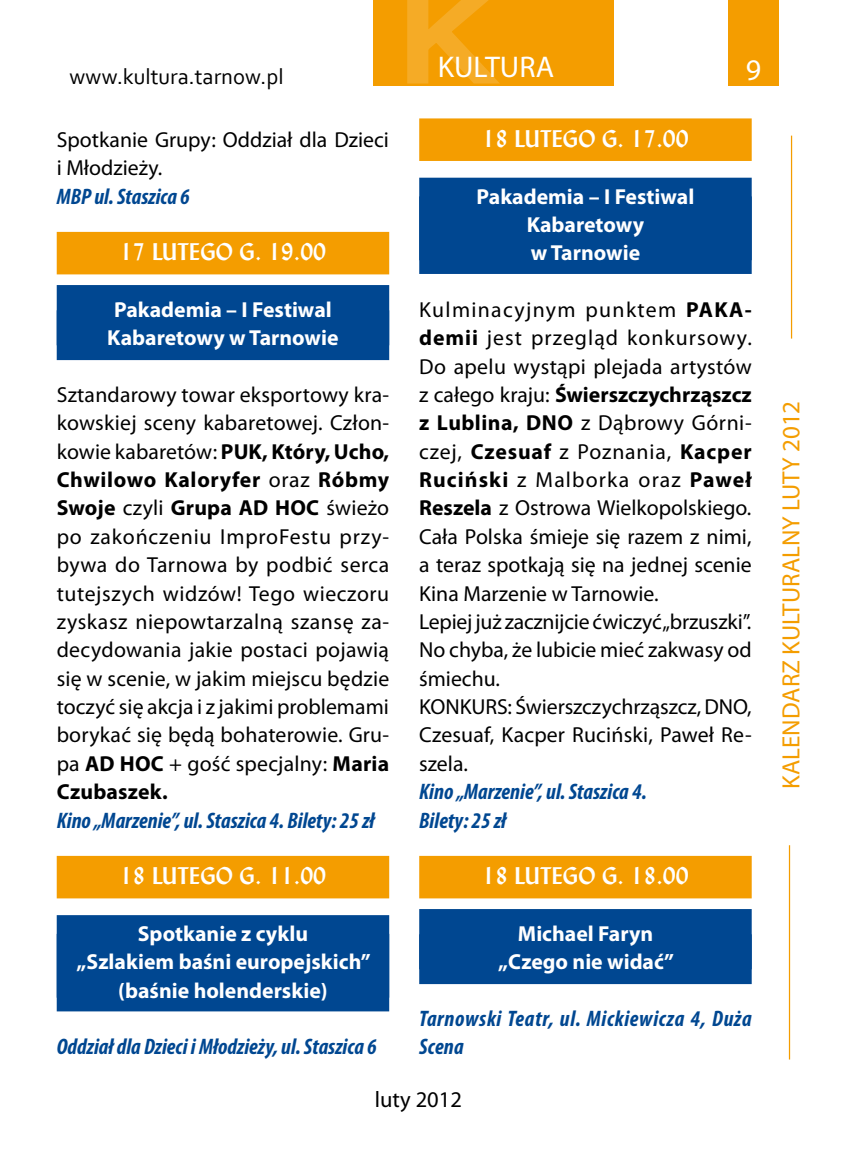
<style>
.page{position:relative;width:851px;height:1170px;background:#fff}
.page>*{position:absolute;margin:0;border:0;box-sizing:border-box;transform-origin:0 0}
.t1{font:30px "Myriad Pro";color:#fff}
.t2{font:25px "Myriad Pro";color:#f49d00}
.t3{font:italic 700 condensed 22.5px/28.2px "Myriad Pro";color:#004791}
.t4{font:700 22.5px "Lydian PL";color:#fff}
.t5{font:italic 700 condensed 22.5px/28.2px "Myriad Pro";letter-spacing:.03em;color:#004791}
.t6{font:22.5px "Corbel";color:#000}
.t7{font:22.5px "Myriad Pro";color:#000}
.t8{font:21.75px/28.2px "Myriad Pro";color:#000}
.t9{font:700 21.75px/28.2px "Myriad Pro";color:#fff;text-align:center}
.s1{font-weight:700}
</style>
<div class="page">
<div style="left:373px;top:0;width:241px;height:85px;background:#f49d00"></div>
<svg style="left:404px;top:0;width:164px;height:86px"></svg>
<div style="left:728px;top:0;width:50px;height:85px;background:#f49d00"></div>
<hr style="left:790px;top:136px;width:2px;height:202px;background:#f49d00">
<hr style="left:788px;top:845px;width:2px;height:214px;background:#f49d00">
<div style="left:57px;top:232px;width:332px;height:42px;background:#f49d00"></div>
<div style="left:57px;top:285px;width:332px;height:75px;background:#004791"></div>
<div style="left:57px;top:855px;width:332px;height:43px;background:#f49d00"></div>
<div style="left:57px;top:915px;width:332px;height:82px;background:#004791"></div>
<div style="left:57px;top:933px;width:332px;height:78px;background:#004791"></div>
<div style="left:419px;top:118px;width:332px;height:43px;background:#f49d00"></div>
<div style="left:419px;top:178px;width:332px;height:82px;background:#004791"></div>
<div style="left:419px;top:196px;width:332px;height:78px;background:#004791"></div>
<div style="left:419px;top:855px;width:332px;height:43px;background:#f49d00"></div>
<div style="left:419px;top:909px;width:332px;height:75px;background:#004791"></div>
<p class="t6" style="left:70px;top:62px;width:215px">www.kultura.tarnow.pl</p>
<p class="t8" style="left:57px;top:125px;width:333px">Spotkanie Grupy: Oddział dla Dzieci i Młodzieży.</p>
<p class="t3" style="left:57px;top:181px;width:135px">MBP ul. Staszica 6</p>
<p class="t4" style="left:120px;top:237px;width:208px">17 LUTEGO G. 19.00</p>
<p class="t9" style="left:107px;top:295px;width:233px">Pakademia – I Festiwal<br>Kabaretowy w Tarnowie</p>
<p class="t8" style="left:57px;top:380px;width:334px;text-align:justify">Sztandarowy towar eksportowy kra&shy;kowskiej sceny kabaretowej. Człon&shy;kowie kabaretów: <span class="s1">PUK, Który, Ucho, Chwilowo Kaloryfer</span> oraz <span class="s1">Róbmy Swoje</span> czyli <span class="s1">Grupa AD HOC</span> świeżo po zakończeniu ImproFestu przy&shy;bywa do Tarnowa by podbić serca tutejszych widzów! Tego wieczoru zyskasz niepowtarzalną szansę za&shy;decydowania jakie postaci pojawią się w scenie, w jakim miejscu będzie toczyć się akcja i z jakimi problemami borykać się będą bohaterowie. Gru&shy;pa <span class="s1">AD HOC</span> + gość specjalny: <span class="s1">Maria Czubaszek.</span></p>
<p class="t3" style="left:57px;top:805px;width:319px">Kino „Marzenie”, ul. Staszica 4. Bilety: 25 zł</p>
<p class="t4" style="left:120px;top:861px;width:208px">18 LUTEGO G. 11.00</p>
<p class="t9" style="left:77px;top:918px;width:295px">Spotkanie z cyklu<br>„Szlakiem baśni europejskich” (baśnie holenderskie)</p>
<p class="t3" style="left:57px;top:1032px;width:321px">Oddział dla Dzieci i Młodzieży, ul. Staszica 6</p>
<h1 class="t1" style="left:437px;top:48px;width:118px">KULTURA</h1>
<h1 class="t1" style="left:745px;top:51px;width:17px">9</h1>
<p class="t4" style="left:482px;top:124px;width:208px">18 LUTEGO G. 17.00</p>
<p class="t9" style="left:476px;top:181px;width:219px">Pakademia – I Festiwal<br>Kabaretowy<br>w Tarnowie</p>
<p class="t8" style="left:419px;top:295px;width:334px">Kulminacyjnym punktem <span class="s1">PAKA&shy;demii</span> jest przegląd konkursowy.<br>Do apelu wystąpi plejada artystów z całego kraju: <span class="s1">Świerszczychrząszcz z Lublina, DNO</span> z Dąbrowy Górni&shy;czej, <span class="s1">Czesuaf</span> z Poznania, <span class="s1">Kacper<br>Ruciński</span> z Malborka oraz <span class="s1">Paweł<br>Reszela</span> z Ostrowa Wielkopolskiego.<br>Cała Polska śmieje się razem z nimi, a teraz spotkają się na jednej scenie<br>Kina Marzenie w Tarnowie.<br>Lepiej już zacznijcie ćwiczyć „brzuszki”.<br>No chyba, że lubicie mieć zakwasy od śmiechu.<br>KONKURS: Świerszczychrząszcz, DNO,<br>Czesuaf, Kacper Ruciński, Paweł Re&shy;szela.</p>
<p class="t3" style="left:419px;top:777px;width:229px">Kino „Marzenie”, ul. Staszica 4.<br>Bilety: 25 zł</p>
<p class="t4" style="left:482px;top:861px;width:208px">18 LUTEGO G. 18.00</p>
<p class="t9" style="left:498px;top:918px;width:177px">Michael Faryn „Czego nie widać”</p>
<p class="t5" style="left:419px;top:1003px;width:334px">Tarnowski Teatr, ul. Mickiewicza 4, Duża<br>Scena</p>
<p class="t7" style="left:375px;top:1085px;width:88px">luty 2012</p>
<p class="t2" style="left:775px;top:788px;width:389px;rotate:-90deg">KALENDARZ KULTURALNY LUTY 2012</p>
</div>
